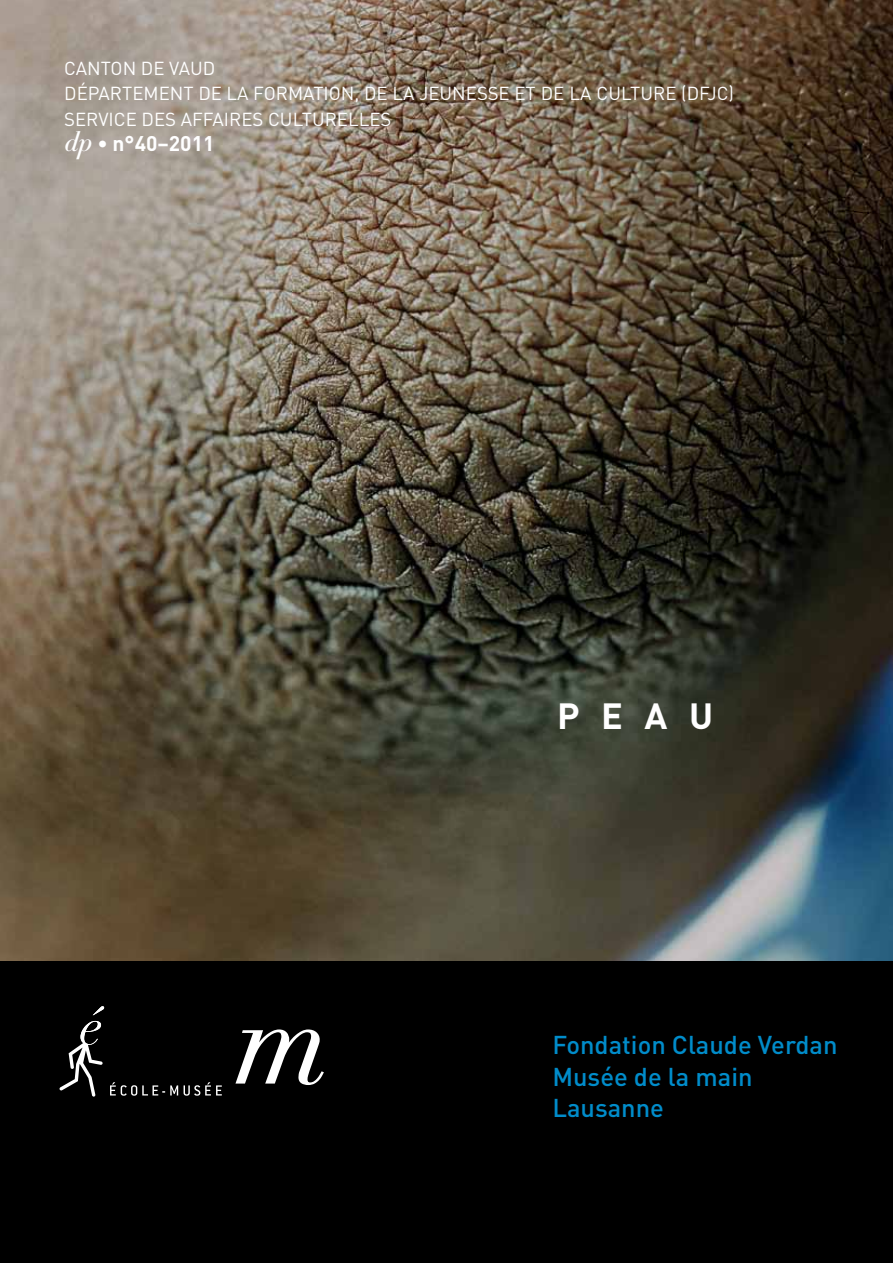
<style>
.page{position:relative;width:893px;height:1263px;background:#fff}
.page>*{position:absolute;margin:0;border:0;box-sizing:border-box;transform-origin:0 0}
.t1{font:700 36px "DIN";color:#fff}
.t2{font:500 25.5px/31.5px "DIN";color:#008cca}
.t3{font:700 21px "DIN";color:#fff}
.t4{font:18.6px/25.5px "DIN";color:#fff}
.s1{font-family:"Didot HTF M16 Medium Ital";font-weight:400;font-size:27px}
</style>
<div class="page">
<img style="left:0;top:0;width:893px;height:961px">
<div style="left:0;top:961px;width:893px;height:302px;background:#000"></div>
<svg style="left:60px;top:1006px;width:44px;height:91px"></svg>
<svg style="left:235px;top:1029px;width:89px;height:56px"></svg>
<svg style="left:110px;top:1082px;width:68px;height:14px"></svg>
<svg style="left:184px;top:1082px;width:38px;height:14px"></svg>
<p class="t4" style="left:64px;top:55px;width:671px">CANTON DE VAUD<br>DÉPARTEMENT DE LA FORMATION, DE LA JEUNESSE ET DE LA CULTURE (DFJC)<br>SERVICE DES AFFAIRES CULTURELLES</p>
<p class="t3" style="left:65px;top:130px;width:151px"><span class="s1">dp</span> • N°40–2011</p>
<h1 class="t1" style="left:557px;top:692px;width:158px">PEAU</h1>
<h2 class="t2" style="left:552px;top:1028px;width:287px">Fondation Claude Verdan<br>Musée de la main<br>Lausanne</h2>
</div>
